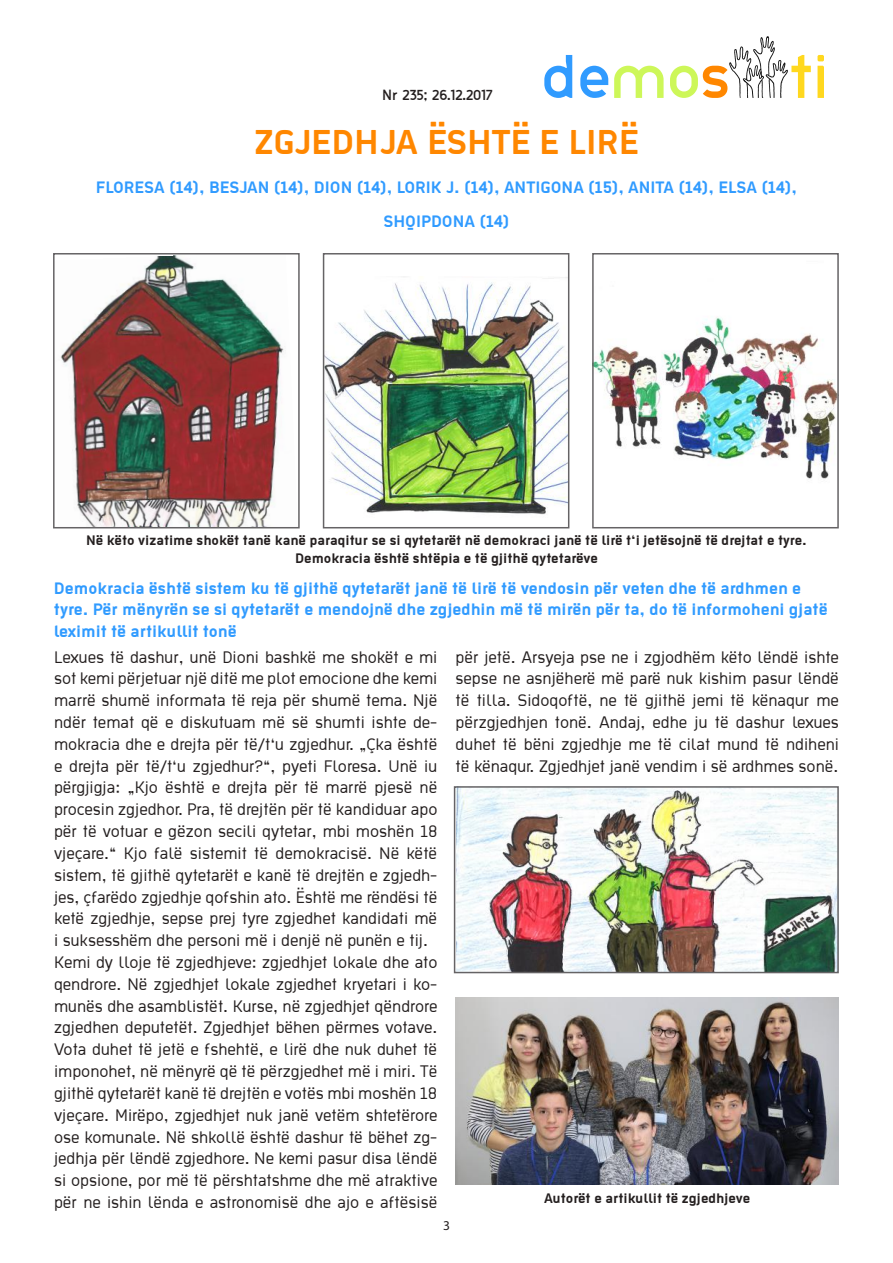
<style>
.page{position:relative;width:893px;height:1263px;background:#fff}
.page>*{position:absolute;margin:0;border:0;box-sizing:border-box;transform-origin:0 0}
.t1{font:700 37.5px "Ekstropia";color:#ff8700}
.t2{font:18.15px/21.8px "Ekstropia";color:#241f1f}
.t3{font:700 18px/21.6px "Ekstropia";color:#309bff}
.t4{font:700 15px/18px "Ekstropia";color:#241f1f;text-align:center}
.t5{font:13.5px "Thelbi Kujtesa";color:#241f1f}
.t6{font:13.5px "Myriad Pro";color:#241f1f}
</style>
<div class="page">
<svg style="left:544px;top:55px;width:28px;height:43px"></svg>
<svg style="left:580px;top:66px;width:28px;height:32px"></svg>
<svg style="left:614px;top:66px;width:50px;height:32px"></svg>
<svg style="left:817px;top:55px;width:7px;height:43px"></svg>
<svg style="left:670px;top:36px;width:141px;height:62px"></svg>
<img style="left:60px;top:256px;width:224px;height:269px">
<div style="left:53px;top:253px;width:247px;height:275px;border:2px solid #656365"></div>
<img style="left:455px;top:998px;width:384px;height:187px">
<img style="left:326px;top:276px;width:240px;height:239px">
<div style="left:323px;top:253px;width:246px;height:275px;border:2px solid #656365"></div>
<img style="left:595px;top:317px;width:241px;height:162px">
<div style="left:592px;top:253px;width:247px;height:275px;border:2px solid #656365"></div>
<img style="left:457px;top:789px;width:379px;height:181px">
<div style="left:454px;top:786px;width:385px;height:187px;border:2px solid #656365"></div>
<p class="t5" style="left:382px;top:85px;width:112px">Nr 235; 26.12.2017</p>
<h1 class="t1" style="left:254px;top:120px;width:385px">ZGJEDHJA ËSHTË E LIRË</h1>
<p class="t3" style="left:96px;top:175px;width:703px">FLORESA (14), BESJAN (14), DION (14), LORIK J. (14), ANTIGONA (15), ANITA (14), ELSA (14),</p>
<p class="t3" style="left:383px;top:210px;width:127px">SHQIPDONA (14)</p>
<p class="t4" style="left:86px;top:531px;width:722px">Në këto vizatime shokët tanë kanë paraqitur se si qytetarët në demokraci janë të lirë t‘i jetësojnë të drejtat e tyre.<br>Demokracia është shtëpia e të gjithë qytetarëve</p>
<p class="t3" style="left:54px;top:576px;width:775px">Demokracia është sistem ku të gjithë qytetarët janë të lirë të vendosin për veten dhe të ardhmen e tyre. Për mënyrën se si qytetarët e mendojnë dhe zgjedhin më të mirën për ta, do të informoheni gjatë leximit të artikullit tonë</p>
<p class="t2" style="left:54px;top:645px;width:385px">Lexues të dashur, unë Dioni bashkë me shokët e mi sot kemi përjetuar një ditë me plot emocione dhe kemi marrë shumë informata të reja për shumë tema. Një ndër temat që e diskutuam më së shumti ishte de&shy;mokracia dhe e drejta për të/t‘u zgjedhur. „Çka është e drejta për të/t‘u zgjedhur?“, pyeti Floresa. Unë iu përgjigja: „Kjo është e drejta për të marrë pjesë në procesin zgjedhor. Pra, të drejtën për të kandiduar apo për të votuar e gëzon secili qytetar, mbi moshën 18 vjeçare.“ Kjo falë sistemit të demokracisë. Në këtë sistem, të gjithë qytetarët e kanë të drejtën e zgjedh&shy;jes, çfarëdo zgjedhje qofshin ato. Është me rëndësi të ketë zgjedhje, sepse prej tyre zgjedhet kandidati më i suksesshëm dhe personi më i denjë në punën e tij.<br>Kemi dy lloje të zgjedhjeve: zgjedhjet lokale dhe ato qendrore. Në zgjedhjet lokale zgjedhet kryetari i ko&shy;munës dhe asamblistët. Kurse, në zgjedhjet qëndrore zgjedhen deputetët. Zgjedhjet bëhen përmes votave.<br>Vota duhet të jetë e fshehtë, e lirë dhe nuk duhet të imponohet, në mënyrë që të përzgjedhet më i miri. Të gjithë qytetarët kanë të drejtën e votës mbi moshën 18 vjeçare. Mirëpo, zgjedhjet nuk janë vetëm shtetërore ose komunale. Në shkollë është dashur të bëhet zg&shy;jedhja për lëndë zgjedhore. Ne kemi pasur disa lëndë si opsione, por më të përshtatshme dhe më atraktive për ne ishin lënda e astronomisë dhe ajo e aftësisë</p>
<p class="t2" style="left:456px;top:645px;width:385px;text-align:justify">për jetë. Arsyeja pse ne i zgjodhëm këto lëndë ishte sepse ne asnjëherë më parë nuk kishim pasur lëndë të tilla. Sidoqoftë, ne të gjithë jemi të kënaqur me përzgjedhjen tonë. Andaj, edhe ju të dashur lexues duhet të bëni zgjedhje me të cilat mund të ndiheni të kënaqur. Zgjedhjet janë vendim i së ardhmes sonë.</p>
<p class="t4" style="left:544px;top:1189px;width:208px">Autorët e artikullit të zgjedhjeve</p>
<p class="t6" style="left:443px;top:1217px;width:8px">3</p>
</div>
